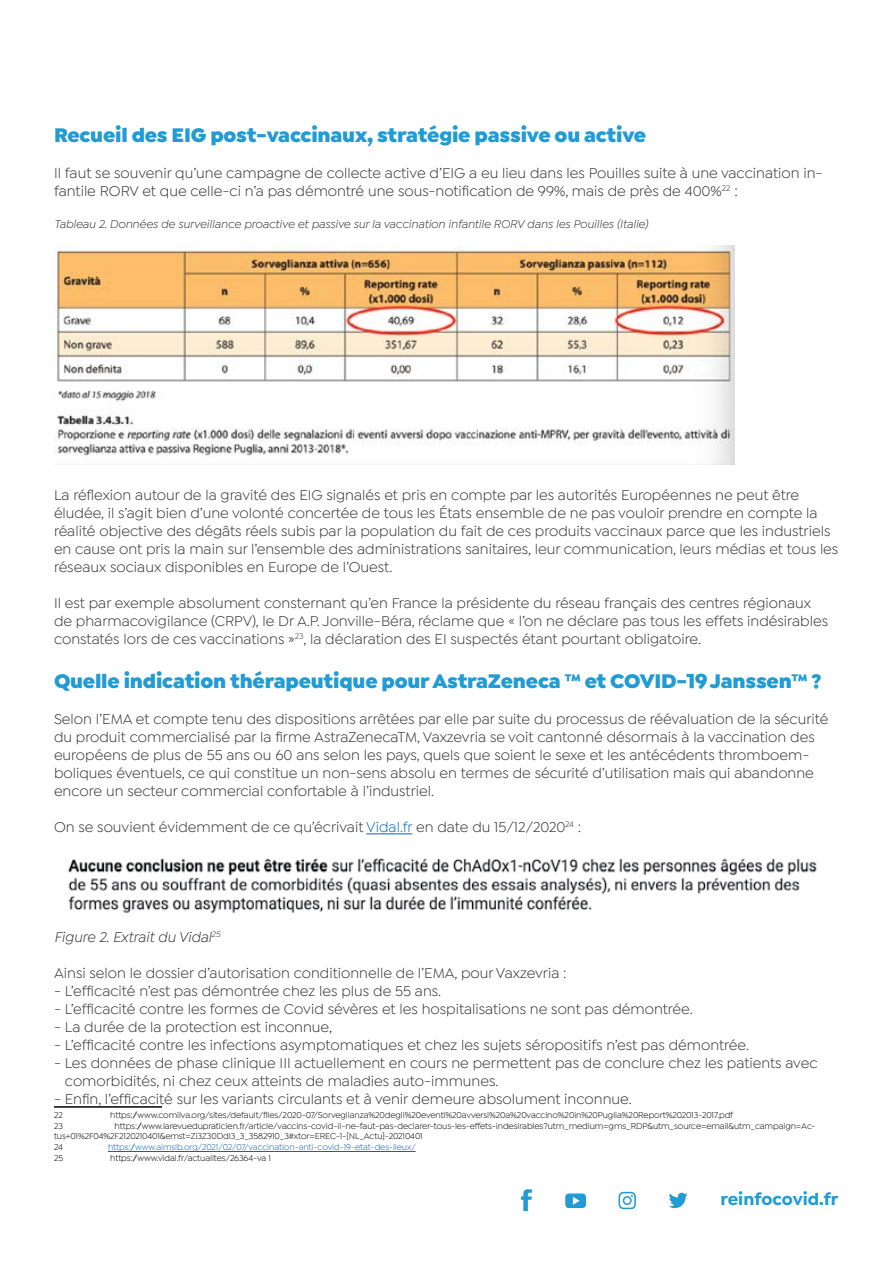
<style>
.page{position:relative;width:893px;height:1263px;background:#fff}
.page>*{position:absolute;margin:0;border:0;box-sizing:border-box;transform-origin:0 0}
.t1{font:900 21px "Isidora Sans";letter-spacing:-.01em;color:#219bd3}
.t2{font:700 18px "Isidora Sans";color:#219bd3}
.t3{font:15px/18px "Isidora Sans";color:#303030}
.t4{font:italic 15px "Isidora Sans";color:#303030}
.t5{font:italic 12px "Isidora Sans";color:#303030}
.t6{font:9px/10.8px "Isidora Sans";letter-spacing:-.01em;color:#000}
.t7{font:9px "Isidora Sans";letter-spacing:-.01em;color:#0563c1}
.s1{color:#0563c1}
</style>
<div class="page">
<svg style="left:521px;top:1189px;width:11px;height:22px"></svg>
<svg style="left:669px;top:1193px;width:18px;height:15px"></svg>
<svg style="left:565px;top:1193px;width:21px;height:15px"></svg>
<svg style="left:618px;top:1192px;width:18px;height:17px"></svg>
<hr style="left:366px;top:833px;width:46px;height:1px;background:#0563c1">
<img style="left:54px;top:246px;width:680px;height:218px">
<img style="left:68px;top:858px;width:749px;height:56px">
<hr style="left:54px;top:1106px;width:108px;height:2px;background:#000">
<hr style="left:108px;top:1151px;width:308px;height:1px;background:#0563c1">
<h1 class="t1" style="left:54px;top:121px;width:594px">Recueil des EIG post-vaccinaux, stratégie passive ou active</h1>
<p class="t3" style="left:54px;top:164px;width:770px">Il faut se souvenir qu’une campagne de collecte active d’EIG a eu lieu dans les Pouilles suite à une vaccination in&shy;fantile RORV et que celle-ci n’a pas démontré une sous-notification de 99%, mais de près de 400%<sup>22</sup> :</p>
<p class="t5" style="left:54px;top:218px;width:595px">Tableau 2. Données de surveillance proactive et passive sur la vaccination infantile RORV dans les Pouilles (Italie)</p>
<p class="t3" style="left:54px;top:486px;width:786px">La réflexion autour de la gravité des EIG signalés et pris en compte par les autorités Européennes ne peut être éludée, il s’agit bien d’une volonté concertée de tous les États ensemble de ne pas vouloir prendre en compte la réalité objective des dégâts réels subis par la population du fait de ces produits vaccinaux parce que les industriels en cause ont pris la main sur l’ensemble des administrations sanitaires, leur communication, leurs médias et tous les réseaux sociaux disponibles en Europe de l’Ouest.</p>
<p class="t3" style="left:54px;top:594px;width:776px">Il est par exemple absolument consternant qu’en France la présidente du réseau français des centres régionaux de pharmacovigilance (CRPV), le Dr A.P. Jonville-Béra, réclame que « l’on ne déclare pas tous les effets indésirables constatés lors de ces vaccinations »<sup>23</sup>, la déclaration des EI suspectés étant pourtant obligatoire.</p>
<h1 class="t1" style="left:54px;top:667px;width:769px">Quelle indication thérapeutique pour AstraZeneca ™ et COVID-19Janssen™ ?</h1>
<p class="t3" style="left:54px;top:709px;width:776px">Selon l’EMA et compte tenu des dispositions arrêtées par elle par suite du processus de réévaluation de la sécurité du produit commercialisé par la firme AstraZenecaTM, Vaxzevria se voit cantonné désormais à la vaccination des européens de plus de 55 ans ou 60 ans selon les pays, quels que soient le sexe et les antécédents thromboem&shy;boliques éventuels, ce qui constitue un non-sens absolu en termes de sécurité d’utilisation mais qui abandonne encore un secteur commercial confortable à l’industriel.</p>
<p class="t3" style="left:54px;top:817px;width:529px">On se souvient évidemment de ce qu’écrivait <span class="s1">Vidal.fr</span> en date du 15/12/2020<sup>24</sup> :</p>
<p class="t4" style="left:54px;top:929px;width:168px">Figure 2. Extrait du Vidal<sup>25</sup></p>
<p class="t3" style="left:54px;top:964px;width:514px">Ainsi selon le dossier d’autorisation conditionnelle de l’EMA, pour Vaxzevria :</p>
<p class="t3" style="left:54px;top:982px;width:389px">- L’efficacité n’est pas démontrée chez les plus de 55 ans.</p>
<p class="t3" style="left:54px;top:1000px;width:640px">- L’efficacité contre les formes de Covid sévères et les hospitalisations ne sont pas démontrée.</p>
<p class="t3" style="left:54px;top:1018px;width:280px">- La durée de la protection est inconnue,</p>
<p class="t3" style="left:54px;top:1036px;width:697px">- L’efficacité contre les infections asymptomatiques et chez les sujets séropositifs n’est pas démontrée.</p>
<p class="t3" style="left:65px;top:1054px;width:754px;text-indent:-11px">- Les données de phase clinique III actuellement en cours ne permettent pas de conclure chez les patients avec comorbidités, ni chez ceux atteints de maladies auto-immunes.</p>
<p class="t3" style="left:54px;top:1090px;width:579px">- Enfin, l’efficacité sur les variants circulants et à venir demeure absolument inconnue.</p>
<p class="t6" style="left:54px;top:1109px;width:10px">22</p>
<p class="t6" style="left:110px;top:1109px;width:624px">https:/www.comilva.org/sites/default/files/2020-07/Sorveglianza%20degli%20eventi%20avversi%20a%20vaccino%20in%20Puglia%20Report%202013-2017.pdf</p>
<p class="t6" style="left:54px;top:1120px;width:10px">23</p>
<p class="t6" style="left:54px;top:1120px;width:763px;text-indent:61px">https:/www.larevuedupraticien.fr/article/vaccins-covid-il-ne-faut-pas-declarer-tous-les-effets-indesirables?utm_medium=gms_RDP&amp;utm_source=email&amp;utm_campaign=Ac&shy;tus+01%2F04%2F2120210401&amp;emst=Zi3Z30DdI3_3_3582910_3#xtor=EREC-1-[NL_Actu]-20210401<br>24</p>
<p class="t7" style="left:108px;top:1142px;width:309px">https:/www.aimsib.org/2021/02/07/vaccination-anti-covid-19-etat-des-lieux/</p>
<p class="t6" style="left:54px;top:1152px;width:11px">25</p>
<p class="t6" style="left:110px;top:1152px;width:162px">https:/www.vidal.fr/actualites/26364-va 1</p>
<p class="t2" style="left:720px;top:1188px;width:120px">reinfocovid.fr</p>
</div>
